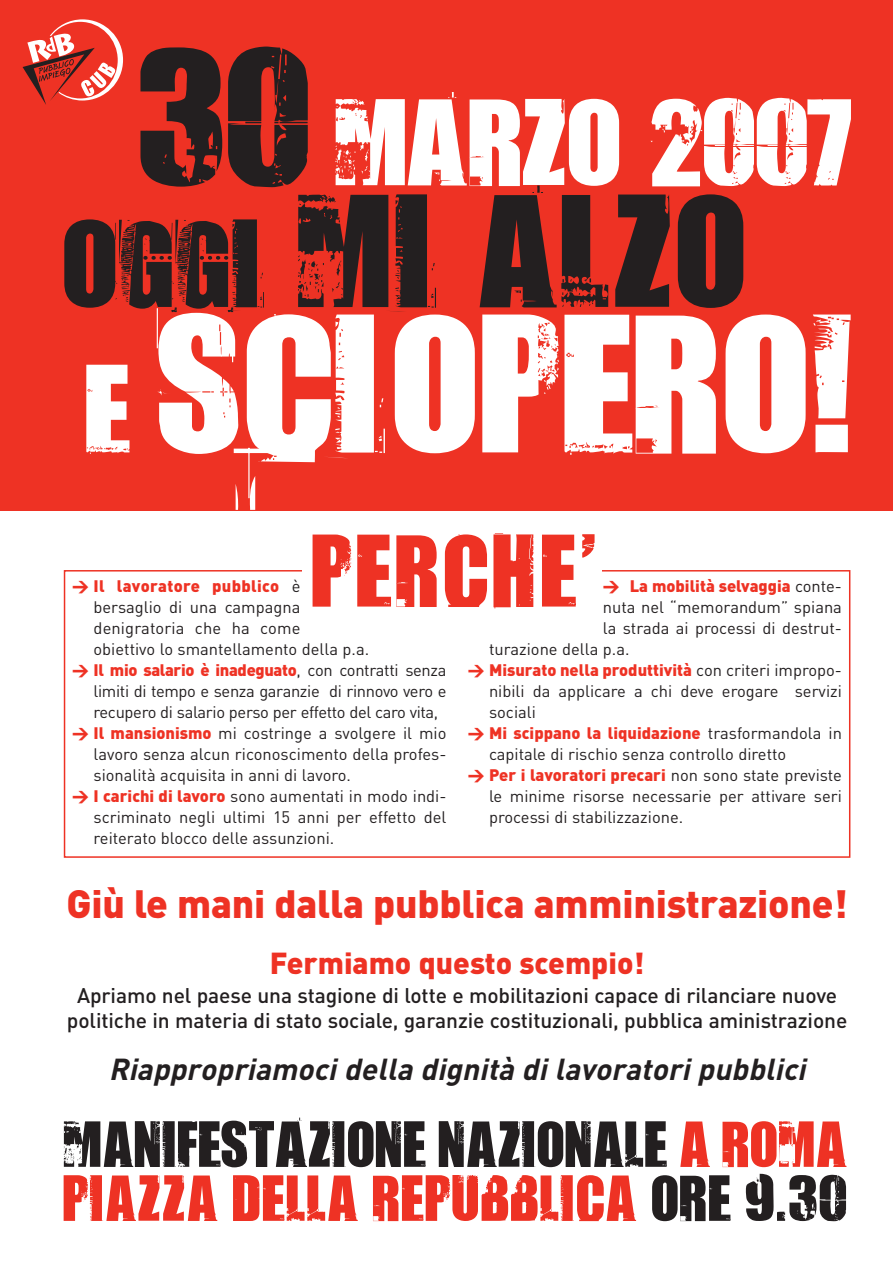
<style>
.page{position:relative;width:893px;height:1263px;background:#fff}
.page>*{position:absolute;margin:0;border:0;box-sizing:border-box;transform-origin:0 0}
.t1{font:172.05px "Uptown";letter-spacing:-.04em;color:#fff}
.t2{font:140.85px "Uptown";letter-spacing:-.035em;color:#231f20}
.t3{font:108px "Uptown";letter-spacing:-.06em;color:#fff}
.t4{font:90px "Uptown";color:#ee3224}
.t5{font:57px/54px "Uptown";letter-spacing:-.04em;color:#231f20}
.t6{font:900 39px "DIN";letter-spacing:-.005em;color:#ee3224}
.t7{font:italic 700 30px "DIN";color:#231f20}
.t8{font:900 30px "DIN";color:#ee3224}
.t9{font:500 21px/25.2px "DIN";letter-spacing:-.005em;color:#231f20;text-align:center}
.t10{font:16.5px "DIN";color:#231f20}
.t11{font:900 16.5px "DIN";color:#ee3224}
.t12{font:16.5px "DIN";letter-spacing:-.02em;color:#231f20}
.t13{font:900 16.5px "DIN";letter-spacing:-.02em;color:#ee3224}
.t14{font:900 16.5px "DIN";letter-spacing:.02em;color:#ee3224}
.s1{font-size:172.05px;color:#231f20}
.s2{font-size:109.5px}
.s3{font-weight:400;color:#231f20}
.s4{font-weight:900;color:#ee3224}
.s5{color:#ee3224}
</style>
<div class="page">
<div style="left:64px;top:570px;width:786px;height:288px;border:2px solid #ee3224"></div>
<div style="left:0;top:0;width:893px;height:510px;background:#ee3224"></div>
<div style="left:302px;top:523px;width:299px;height:116px;background:#fff"></div>
<svg style="left:746px;top:1174px;width:100px;height:47px"></svg>
<svg style="left:23px;top:19px;width:100px;height:86px"></svg>
<h3 class="t3" style="left:140px;top:85px;width:721px"><span class="s1">30</span> MARZO 2007</h3>
<h2 class="t2" style="left:64px;top:176px;width:693px"><span class="s2">OGGI</span> MI ALZO</h2>
<h1 class="t1" style="left:86px;top:292px;width:781px"><span class="s2">E</span> SCIOPERO!</h1>
<h3 class="t4" style="left:313px;top:523px;width:271px">PERCHE</h3>
<h3 class="t4" style="left:582px;top:464px;width:22px">,</h3>
<p class="t11" style="left:603px;top:580px;width:241px">&gt; La mobilità selvaggia <span class="s3">conte-</span></p>
<p class="t10" style="left:603px;top:601px;width:241px">nuta nel “memorandum” spiana</p>
<p class="t10" style="left:603px;top:622px;width:241px">la strada ai processi di destrut-</p>
<p class="t10" style="left:489px;top:643px;width:142px">turazione della p.a.</p>
<p class="t11" style="left:468px;top:664px;width:376px">&gt; Misurato nella produttività <span class="s3">con criteri impropo-</span></p>
<p class="t10" style="left:489px;top:685px;width:354px">nibili da applicare a chi deve erogare servizi</p>
<p class="t10" style="left:489px;top:706px;width:48px">sociali</p>
<p class="t11" style="left:468px;top:727px;width:376px">&gt; Mi scippano la liquidazione <span class="s3">trasformandola in</span></p>
<p class="t10" style="left:489px;top:748px;width:299px">capitale di rischio senza controllo diretto</p>
<p class="t11" style="left:468px;top:769px;width:376px">&gt; Per i lavoratori precari <span class="s3">non sono state previste</span></p>
<p class="t10" style="left:489px;top:790px;width:354px">le minime risorse necessarie per attivare seri</p>
<p class="t10" style="left:489px;top:811px;width:196px">processi di stabilizzazione.</p>
<p class="t14" style="left:72px;top:580px;width:230px">&gt; Il lavoratore pubblico <span class="s3">è</span></p>
<p class="t10" style="left:94px;top:601px;width:208px">bersaglio di una campagna</p>
<p class="t10" style="left:94px;top:622px;width:208px">denigratoria che ha come</p>
<p class="t10" style="left:94px;top:643px;width:277px">obiettivo lo smantellamento della p.a.</p>
<p class="t13" style="left:72px;top:664px;width:376px">&gt; Il mio salario è inadeguato<span class="s3">, con contratti senza</span></p>
<p class="t12" style="left:94px;top:685px;width:354px">limiti di tempo e senza garanzie di rinnovo vero e</p>
<p class="t12" style="left:94px;top:706px;width:346px">recupero di salario perso per effetto del caro vita,</p>
<p class="t10" style="left:72px;top:727px;width:376px"><span class="s4">&gt; Il mansionismo</span> mi costringe a svolgere il mio</p>
<p class="t10" style="left:94px;top:748px;width:354px">lavoro senza alcun riconoscimento della profes-</p>
<p class="t10" style="left:94px;top:769px;width:259px">sionalità acquisita in anni di lavoro.</p>
<p class="t10" style="left:72px;top:790px;width:376px"><span class="s4">&gt; I carichi di lavoro</span> sono aumentati in modo indi-</p>
<p class="t10" style="left:94px;top:811px;width:354px">scriminato negli ultimi 15 anni per effetto del</p>
<p class="t10" style="left:94px;top:832px;width:242px">reiterato blocco delle assunzioni.</p>
<h3 class="t6" style="left:67px;top:890px;width:783px">Giù le mani dalla pubblica amministrazione!</h3>
<h3 class="t8" style="left:270px;top:952px;width:376px">Fermiamo questo scempio!</h3>
<p class="t9" style="left:67px;top:985px;width:782px">Apriamo nel paese una stagione di lotte e mobilitazioni capace di rilanciare nuove politiche in materia di stato sociale, garanzie costituzionali, pubblica aministrazione</p>
<h3 class="t7" style="left:109px;top:1058px;width:704px">Riappropriamocidella dignità dilavoratoripubblici</h3>
<h3 class="t5" style="left:64px;top:1120px;width:788px">MANIFESTAZIONE NAZIONALE <span class="s5">A ROMA<br>PIAZZA DELLA REPUBBLICA</span> ORE</h3>
</div>
